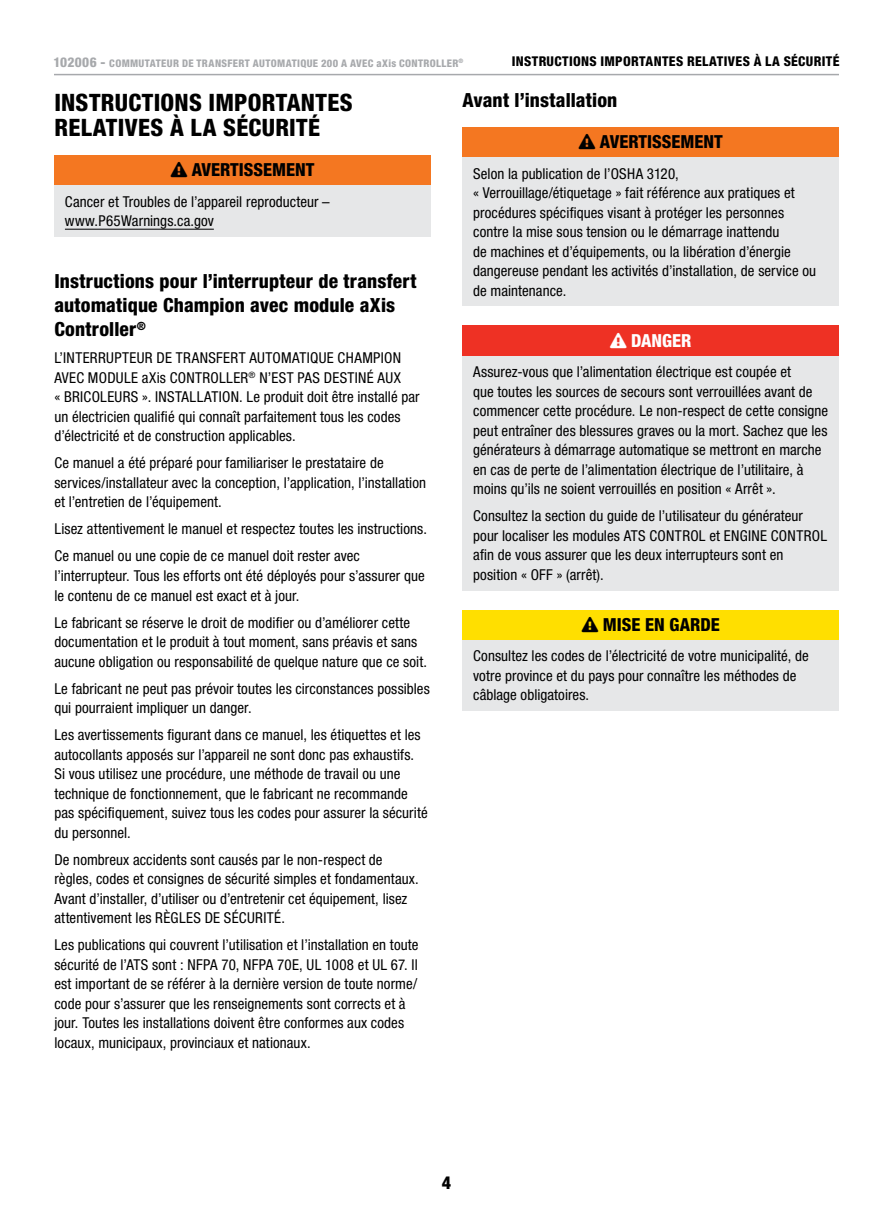
<style>
.page{position:relative;width:893px;height:1212px;background:#fff}
.page>*{position:absolute;margin:0;border:0;box-sizing:border-box;transform-origin:0 0}
.t1{font:800 condensed 24px/25.5px "Helvetica Neue LT Std";letter-spacing:.01em;color:#000}
.t2{font:800 condensed 19.5px/24px "Helvetica Neue LT Std";letter-spacing:.01em;color:#000}
.t3{font:800 condensed 18px "Helvetica Neue LT Std";color:#000}
.t4{font:800 condensed 18px "Helvetica Neue LT Std";color:#fff}
.t5{font:condensed 15px/19.5px "Helvetica Neue LT Std";letter-spacing:.005em;color:#000}
.t6{font:800 condensed 13.5px "Helvetica Neue LT Std";color:#000}
.t7{font:800 condensed 10.5px "Helvetica Neue LT Std";letter-spacing:.035em;color:#a7a9ac}
.s1{font-size:13.5px}
</style>
<div class="page">
<hr style="left:54px;top:74px;width:785px;height:1px;background:#a7a9ac">
<div style="left:54px;top:155px;width:377px;height:30px;background:#f47721"></div>
<div style="left:54px;top:185px;width:377px;height:52px;background:#e6e7e8"></div>
<hr style="left:65px;top:229px;width:149px;height:1px;background:#000">
<div style="left:463px;top:127px;width:376px;height:30px;background:#f47721"></div>
<div style="left:463px;top:157px;width:376px;height:149px;background:#e6e7e8"></div>
<div style="left:463px;top:326px;width:376px;height:30px;background:#ee3124"></div>
<div style="left:463px;top:356px;width:376px;height:234px;background:#e6e7e8"></div>
<div style="left:463px;top:610px;width:376px;height:30px;background:#ffdf00"></div>
<div style="left:463px;top:640px;width:376px;height:71px;background:#e6e7e8"></div>
<p class="t7" style="left:53px;top:57px;width:412px"><span class="s1">102006 -</span> COMMUTATEUR DE TRANSFERT AUTOMATIQUE 200 A AVEC aXis CONTROLLER<sup>®</sup></p>
<p class="t6" style="left:512px;top:53px;width:13px">Instructions</p>
<p class="t6" style="left:600px;top:53px;width:31px">importantes</p>
<p class="t6" style="left:687px;top:53px;width:8px">relatives</p>
<p class="t6" style="left:754px;top:53px;width:38px">à la sécurité</p>
<h1 class="t1" style="left:54px;top:89px;width:300px">INSTRUCTIONS IMPORTANTES<br>RELATIVES À LA SÉCURITÉ</h1>
<p class="t3" style="left:171px;top:159px;width:145px">❑ AVERTISSEMENT</p>
<p class="t5" style="left:65px;top:192px;width:266px">Cancer et Troubles de l’appareil reproducteur – www.P65Warnings.ca.gov</p>
<h2 class="t2" style="left:54px;top:269px;width:364px">Instructions pour l’interrupteur de transfert automatique Champion avec module aXis<br>Controller<sup>®</sup></h2>
<p class="t5" style="left:54px;top:348px;width:367px">L’INTERRUPTEUR DE TRANSFERT AUTOMATIQUE CHAMPION AVEC MODULE aXis CONTROLLER<sup>®</sup> N’EST PAS DESTINÉ AUX<br>« BRICOLEURS ». INSTALLATION. Le produit doit être installé par un électricien qualifié qui connaît parfaitement tous les codes d’électricité et de construction applicables.</p>
<p class="t5" style="left:54px;top:453px;width:373px">Ce manuel a été préparé pour familiariser le prestataire de services/installateur avec la conception, l’application, l’installation et l’entretien de l’équipement.</p>
<p class="t5" style="left:54px;top:516px;width:374px;line-height:27px">Lisez attentivement le manuel et respectez toutes les instructions.<br>Ce manuel ou une copie de ce manuel doit rester avec</p>
<p class="t5" style="left:54px;top:566px;width:372px">l’interrupteur. Tous les efforts ont été déployés pour s’assurer que le contenu de ce manuel est exact et à jour.</p>
<p class="t5" style="left:54px;top:612px;width:374px">Le fabricant se réserve le droit de modifier ou d’améliorer cette documentation et le produit à tout moment, sans préavis et sans aucune obligation ou responsabilité de quelque nature que ce soit.</p>
<p class="t5" style="left:54px;top:678px;width:377px">Le fabricant ne peut pas prévoir toutes les circonstances possibles qui pourraient impliquer un danger.</p>
<p class="t5" style="left:54px;top:725px;width:375px">Les avertissements figurant dans ce manuel, les étiquettes et les autocollants apposés sur l’appareil ne sont donc pas exhaustifs.<br>Si vous utilisez une procédure, une méthode de travail ou une technique de fonctionnement, que le fabricant ne recommande pas spécifiquement, suivez tous les codes pour assurer la sécurité du personnel.</p>
<p class="t5" style="left:54px;top:849px;width:366px">De nombreux accidents sont causés par le non-respect de règles, codes et consignes de sécurité simples et fondamentaux.<br>Avant d’installer, d’utiliser ou d’entretenir cet équipement, lisez attentivement les RÈGLES DE SÉCURITÉ.</p>
<p class="t5" style="left:54px;top:935px;width:366px">Les publications qui couvrent l’utilisation et l’installation en toute sécurité de l’ATS sont : NFPA 70, NFPA 70E, UL 1008 et UL 67. Il est important de se référer à la dernière version de toute norme/ code pour s’assurer que les renseignements sont corrects et à jour. Toutes les installations doivent être conformes aux codes locaux, municipaux, provinciaux et nationaux.</p>
<h2 class="t2" style="left:463px;top:88px;width:156px">Avant l’installation</h2>
<p class="t3" style="left:579px;top:131px;width:145px">❑ AVERTISSEMENT</p>
<p class="t5" style="left:473px;top:163px;width:344px">Selon la publication de l’OSHA 3120,<br>« Verrouillage/étiquetage » fait référence aux pratiques et procédures spécifiques visant à protéger les personnes contre la mise sous tension ou le démarrage inattendu<br>de machines et d’équipements, ou la libération d’énergie dangereuse pendant les activités d’installation, de service ou de maintenance.</p>
<p class="t4" style="left:610px;top:329px;width:83px">❑ DANGER</p>
<p class="t5" style="left:473px;top:362px;width:357px">Assurez-vous que l’alimentation électrique est coupée et<br>que toutes les sources de secours sont verrouillées avant de commencer cette procédure. Le non-respect de cette consigne peut entraîner des blessures graves ou la mort. Sachez que les générateurs à démarrage automatique se mettront en marche en cas de perte de l’alimentation électrique de l’utilitaire, à moins qu’ils ne soient verrouillés en position « Arrêt ».</p>
<p class="t5" style="left:473px;top:506px;width:355px">Consultez la section du guide de l’utilisateur du générateur pour localiser les modules ATS CONTROL et ENGINE CONTROL afin de vous assurer que les deux interrupteurs sont en position « OFF » (arrêt).</p>
<p class="t3" style="left:582px;top:614px;width:139px">❑ MISE EN GARDE</p>
<p class="t5" style="left:473px;top:646px;width:337px">Consultez les codes de l’électricité de votre municipalité, de votre province et du pays pour connaître les méthodes de câblage obligatoires.</p>
<p class="t3" style="left:442px;top:1171px;width:11px">4</p>
</div>
